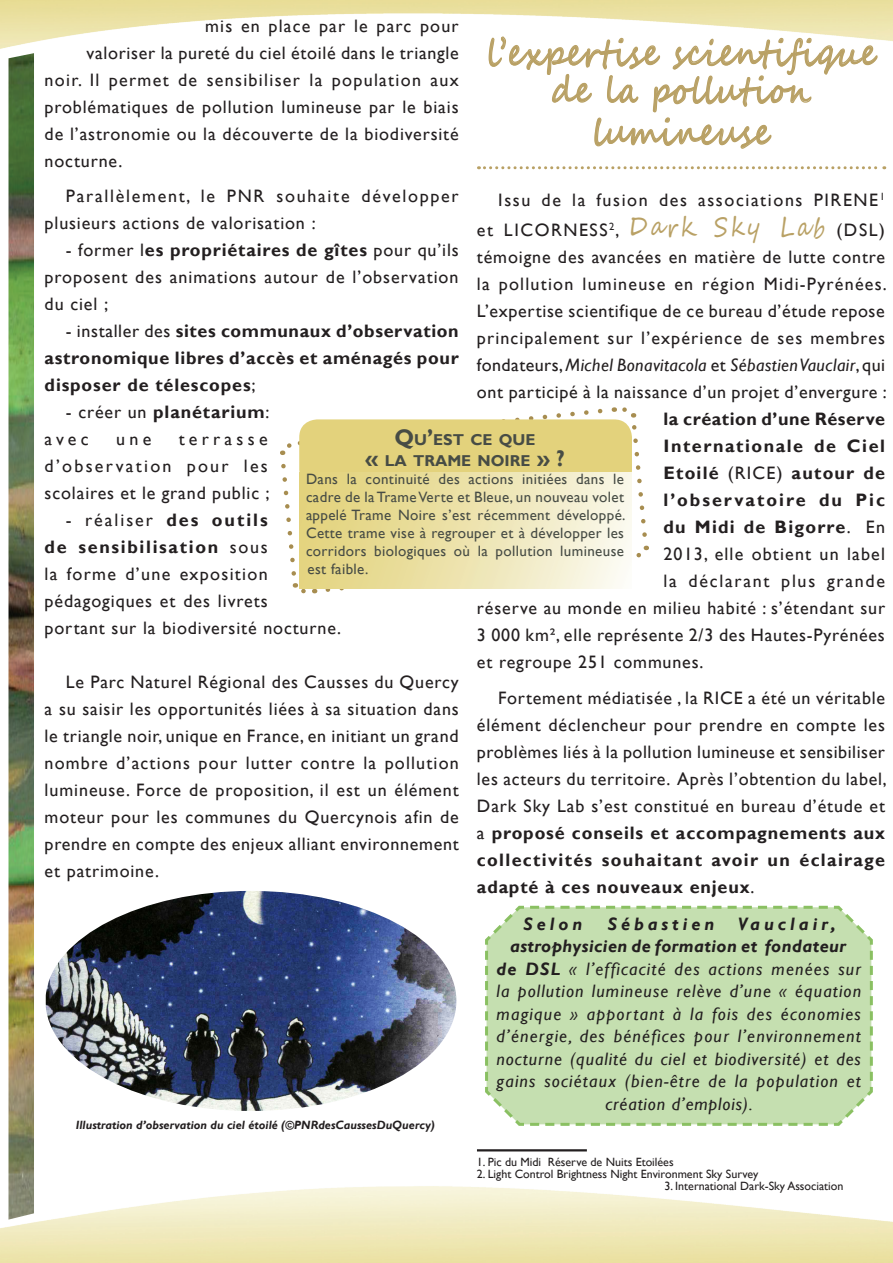
<style>
.page{position:relative;width:893px;height:1263px;background:#fff}
.page>*{position:absolute;margin:0;border:0;box-sizing:border-box;transform-origin:0 0}
.t1{font:36px/37.5px "Segoe Script";letter-spacing:.04em;color:#b9a165;text-align:center;scale:.83 1}
.t2{font:18px/27px "Gill Sans";letter-spacing:.05em;color:#231f20;text-align:justify}
.t3{font:italic 18px "Gill Sans";letter-spacing:.065em;color:#231f20}
.t4{font:700 18px/27px "Gill Sans";letter-spacing:.05em;color:#231f20;text-align:justify}
.t5{font:18px/27px "Gill Sans";letter-spacing:.095em;color:#231f20}
.t6{font:18px/30px "Gill Sans";letter-spacing:.09em;color:#231f20;text-align:right}
.t7{font:18px "Gill Sans";letter-spacing:.075em;color:#231f20}
.t8{font:italic 700 18px "Gill Sans";letter-spacing:.025em;color:#231f20}
.t9{font:700 18px "Gill Sans";letter-spacing:.07em;color:#231f20}
.t10{font:700 18px "Gill Sans";letter-spacing:.03em;color:#231f20}
.t11{font:700 18px "Gill Sans";letter-spacing:.085em;color:#231f20}
.t12{font:700 18px "Gill Sans";letter-spacing:.11em;color:#231f20}
.t13{font:italic 700 18px "Gill Sans";letter-spacing:.22em;color:#231f20}
.t14{font:700 15.75px/21px "Gill Sans";color:#474c45;text-align:center}
.t15{font:15px/18px "Gill Sans";letter-spacing:.025em;color:#474c45;text-align:justify}
.t16{font:12px "Gill Sans";color:#231f20}
.t17{font:italic 700 12px "Gill Sans";color:#231f20}
.s1{font-weight:700}
.s2{font-weight:400}
.s3{font-family:"Segoe Script";font-size:27px;color:#b9a165}
.s4{font-style:italic}
.s5{font-size:22.5px}
</style>
<div class="page">
<img style="left:0;top:0;width:893px;height:115px">
<svg style="left:488px;top:17px;width:390px;height:132px"></svg>
<img style="left:9px;top:53px;width:25px;height:1166px">
<svg style="left:478px;top:166px;width:407px;height:3px"></svg>
<hr style="left:477px;top:1149px;width:110px;height:2px;background:#231f20">
<svg style="left:281px;top:463px;width:34px;height:131px"></svg>
<svg style="left:323px;top:546px;width:326px;height:46px"></svg>
<svg style="left:614px;top:407px;width:33px;height:130px"></svg>
<svg style="left:280px;top:408px;width:323px;height:47px"></svg>
<div style="left:299px;top:419px;width:333px;height:68px;background:#e3d27c;border-radius:18px"></div>
<div style="left:299px;top:473px;width:333px;height:115px;background:linear-gradient(to right,#e1d075,#f9f8eb)"></div>
<svg style="left:485px;top:905px;width:388px;height:221px;background:#c5dfb1"></svg>
<img style="left:46px;top:891px;width:410px;height:220px">
<p class="t2" style="left:205px;top:12px;width:255px">mis en place par le parc pour</p>
<p class="t2" style="left:87px;top:39px;width:373px">valoriser la pureté du ciel étoilé dans le triangle</p>
<p class="t7" style="left:45px;top:69px;width:416px">noir. Il permet de sensibiliser la population aux</p>
<p class="t2" style="left:45px;top:93px;width:415px">problématiques de pollution lumineuse par le biais</p>
<p class="t2" style="left:45px;top:120px;width:416px">de l’astronomie ou la découverte de la biodiversité</p>
<p class="t2" style="left:45px;top:147px;width:79px">nocturne.</p>
<p class="t5" style="left:45px;top:183px;width:416px;text-indent:21px">Parallèlement, le PNR souhaite développer plusieurs actions de valorisation :</p>
<p class="t2" style="left:45px;top:237px;width:416px;text-indent:21px">- former l<span class="s1">es propriétaires de gîtes</span> pour qu’ils proposent des animations autour de l’observation du ciel ;</p>
<p class="t4" style="left:45px;top:318px;width:416px;text-indent:21px"><span class="s2">- installer des</span> sites communaux d’observation astronomique libres d’accès et aménagés pour disposer de télescopes<span class="s2">;</span></p>
<p class="t2" style="left:45px;top:399px;width:226px;text-indent:21px">- créer un <span class="s1">planétarium</span>: avec</p>
<h1 class="t1" style="left:486px;top:35px;width:471px">l’expertise scientifique de la pollution</h1>
<h1 class="t1" style="left:592px;top:114px;width:215px">lumineuse</h1>
<p class="t6" style="left:477px;top:185px;width:410px">Issu de la fusion des associations PIRENE<sup>1<br></sup>et LICORNESS<sup>2</sup>, <span class="s3">Dark Sky Lab</span> (DSL)</p>
<p class="t2" style="left:477px;top:244px;width:411px">témoigne des avancées en matière de lutte contre la pollution lumineuse en région Midi-Pyrénées.<br>L’expertise scientifique de ce bureau d’étude repose principalement sur l’expérience de ses membres fondateurs, <span class="s4">Michel Bonavitacola</span> et <span class="s4">Sébastien Vauclair</span>, qui ont participé à la naissance d’un projet d’envergure :</p>
<p class="t10" style="left:663px;top:408px;width:223px">la création d’une Réserve</p>
<p class="t11" style="left:663px;top:435px;width:223px">Internationale de Ciel</p>
<p class="t9" style="left:663px;top:462px;width:223px">Etoilé <span class="s2">(RICE)</span> autour de</p>
<p class="t12" style="left:663px;top:489px;width:223px">l’observatoire du Pic</p>
<p class="t9" style="left:663px;top:516px;width:223px">du Midi de Bigorre<span class="s2">. En</span></p>
<p class="t2" style="left:663px;top:541px;width:223px">2013, elle obtient un label</p>
<p class="t5" style="left:663px;top:568px;width:223px">la déclarant plus grande</p>
<p class="t2" style="left:477px;top:595px;width:410px">réserve au monde en milieu habité : s’étendant sur</p>
<p class="t2" style="left:477px;top:622px;width:409px">3 000 km², elle représente 2/3 des Hautes-Pyrénées</p>
<p class="t2" style="left:477px;top:649px;width:228px">et regroupe 251 communes.</p>
<p class="t2" style="left:477px;top:684px;width:411px;text-indent:21px">Fortement médiatisée , la RICE a été un véritable élément déclencheur pour prendre en compte les problèmes liés à la pollution lumineuse et sensibiliser les acteurs du territoire. Après l’obtention du label, Dark Sky Lab s’est constitué en bureau d’étude et a <span class="s1">proposé conseils et accompagnements aux collectivités souhaitant avoir un éclairage adapté à ces nouveaux enjeux</span>.</p>
<p class="t14" style="left:365px;top:429px;width:201px"><span class="s5">Q</span>U<span class="s5">’</span>EST CE QUE<br><span class="s5">«</span> LA TRAME NOIRE <span class="s5">» ?</span></p>
<p class="t15" style="left:306px;top:470px;width:321px">Dans la continuité des actions initiées dans le cadre de la Trame Verte et Bleue, un nouveau volet appelé Trame Noire s’est récemment développé.<br>Cette trame vise à regrouper et à développer les corridors biologiques où la pollution lumineuse est faible.</p>
<p class="t2" style="left:45px;top:426px;width:226px;text-indent:134px">terrasse d’observation pour les scolaires et le grand public ;</p>
<p class="t2" style="left:45px;top:507px;width:298px;text-align:left;text-indent:21px">- réaliser <span class="s1">des outils<br>de sensibilisation</span> sous<br>la forme d’une exposition pédagogiques et des livrets<br>portant sur la biodiversité nocturne.</p>
<p class="t2" style="left:45px;top:669px;width:416px;text-indent:21px">Le Parc Naturel Régional des Causses du Quercy a su saisir les opportunités liées à sa situation dans le triangle noir, unique en France, en initiant un grand nombre d’actions pour lutter contre la pollution lumineuse. Force de proposition, il est un élément moteur pour les communes du Quercynois afin de prendre en compte des enjeux alliant environnement et patrimoine.</p>
<p class="t2" style="left:116px;top:426px;width:37px">une</p>
<p class="t17" style="left:76px;top:1118px;width:361px">Illustration d’observation du ciel étoilé (©PNRdesCaussesDuQuercy)</p>
<p class="t8" style="left:524px;top:913px;width:61px">Selon</p>
<p class="t13" style="left:608px;top:913px;width:108px">Sébastien</p>
<p class="t13" style="left:738px;top:913px;width:100px">Vauclair,</p>
<p class="t8" style="left:510px;top:936px;width:338px">astrophysicien de formation et fondateur</p>
<p class="t3" style="left:497px;top:958px;width:366px"><span class="s1">de DSL</span> « l’efficacité des actions menées sur</p>
<p class="t3" style="left:497px;top:981px;width:366px">la pollution lumineuse relève d’une « équation</p>
<p class="t3" style="left:497px;top:1003px;width:366px">magique » apportant à la fois des économies</p>
<p class="t3" style="left:497px;top:1026px;width:366px">d’énergie, des bénéfices pour l’environnement</p>
<p class="t3" style="left:497px;top:1048px;width:366px">nocturne (qualité du ciel et biodiversité) et des</p>
<p class="t3" style="left:497px;top:1071px;width:366px">gains sociétaux (bien-être de la population et</p>
<p class="t3" style="left:605px;top:1093px;width:149px">création d’emplois).</p>
<p class="t16" style="left:477px;top:1155px;width:198px">1. Pic du Midi Réserve de Nuits Etoilées</p>
<p class="t16" style="left:477px;top:1167px;width:283px">2. Light Control Brightness Night Environment Sky Survey</p>
<p class="t16" style="left:664px;top:1179px;width:180px">3. International Dark-Sky Association</p>
</div>
